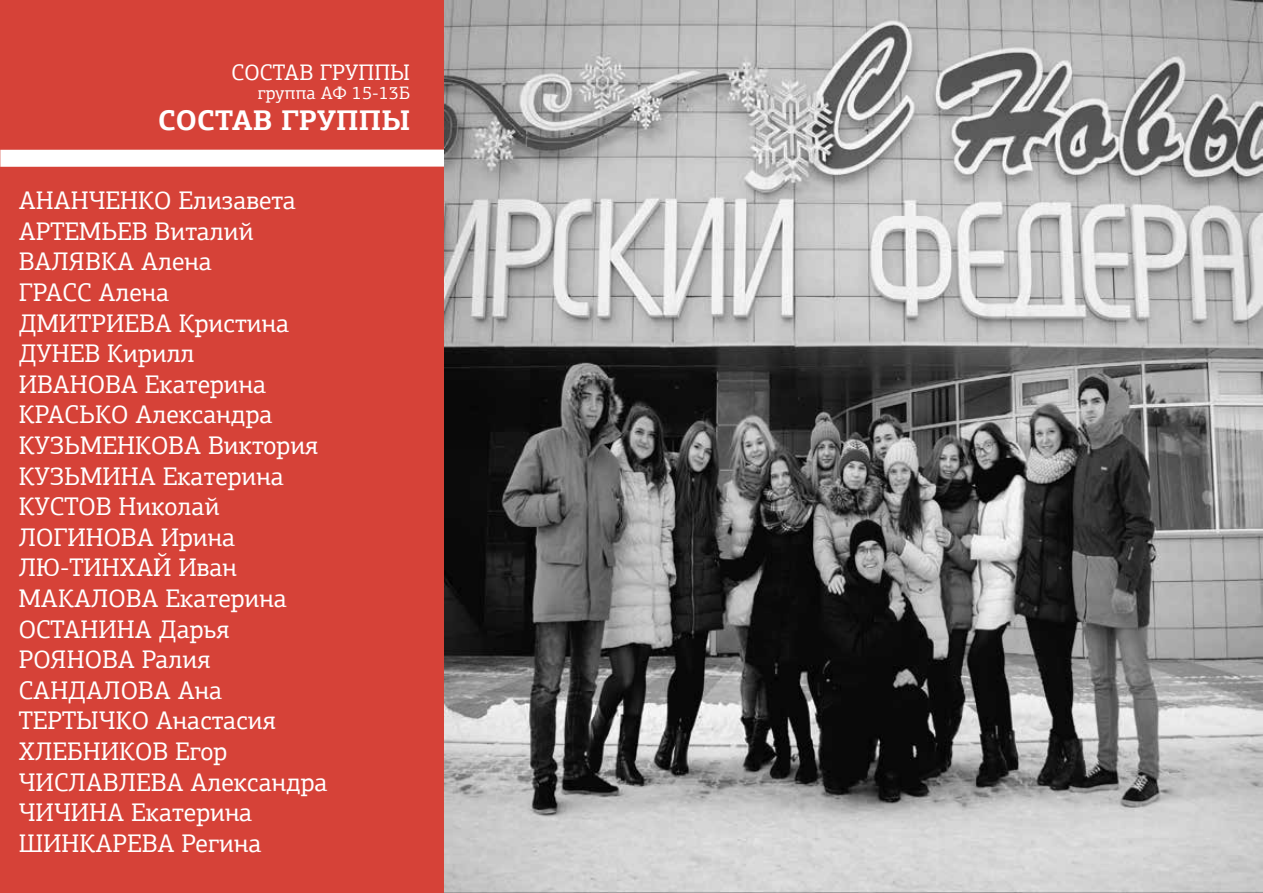
<style>
.page{position:relative;width:1263px;height:893px;background:#fff}
.page>*{position:absolute;margin:0;border:0;box-sizing:border-box;transform-origin:0 0}
.t1{font:700 28.5px "PF Agora Slab Pro";letter-spacing:.005em;color:#fff}
.t2{font:25.5px/30.6px "PF Agora Slab Pro";color:#fff}
.t3{font:22.5px "PF Agora Slab Pro";letter-spacing:.005em;color:#fff}
.t4{font:18px "PF Agora Slab Pro";letter-spacing:.005em;color:#fff}
</style>
<div class="page">
<div style="left:0;top:0;width:444px;height:893px;background:#d64238"></div>
<div style="left:0;top:150px;width:444px;height:17px;background:#fff"></div>
<img style="left:444px;top:0;width:819px;height:893px">
<p class="t3" style="left:232px;top:59px;width:180px">СОСТАВ ГРУППЫ</p>
<p class="t4" style="left:258px;top:82px;width:154px">группа АФ 15-13Б</p>
<p class="t1" style="left:158px;top:102px;width:254px">СОСТАВ ГРУППЫ</p>
<p class="t2" style="left:19px;top:185px;width:310px">АНАНЧЕНКО Елизавета<br>АРТЕМЬЕВ Виталий<br>ВАЛЯВКА Алена<br>ГРАСС Алена<br>ДМИТРИЕВА Кристина<br>ДУНЕВ Кирилл<br>ИВАНОВА Екатерина<br>КРАСЬКО Александра<br>КУЗЬМЕНКОВА Виктория<br>КУЗЬМИНА Екатерина<br>КУСТОВ Николай<br>ЛОГИНОВА Ирина<br>ЛЮ-ТИНХАЙ Иван<br>МАКАЛОВА Екатерина<br>ОСТАНИНА Дарья<br>РОЯНОВА Ралия<br>САНДАЛОВА Ана<br>ТЕРТЫЧКО Анастасия<br>ХЛЕБНИКОВ Егор<br>ЧИСЛАВЛЕВА Александра<br>ЧИЧИНА Екатерина<br>ШИНКАРЕВА Регина</p>
</div>
